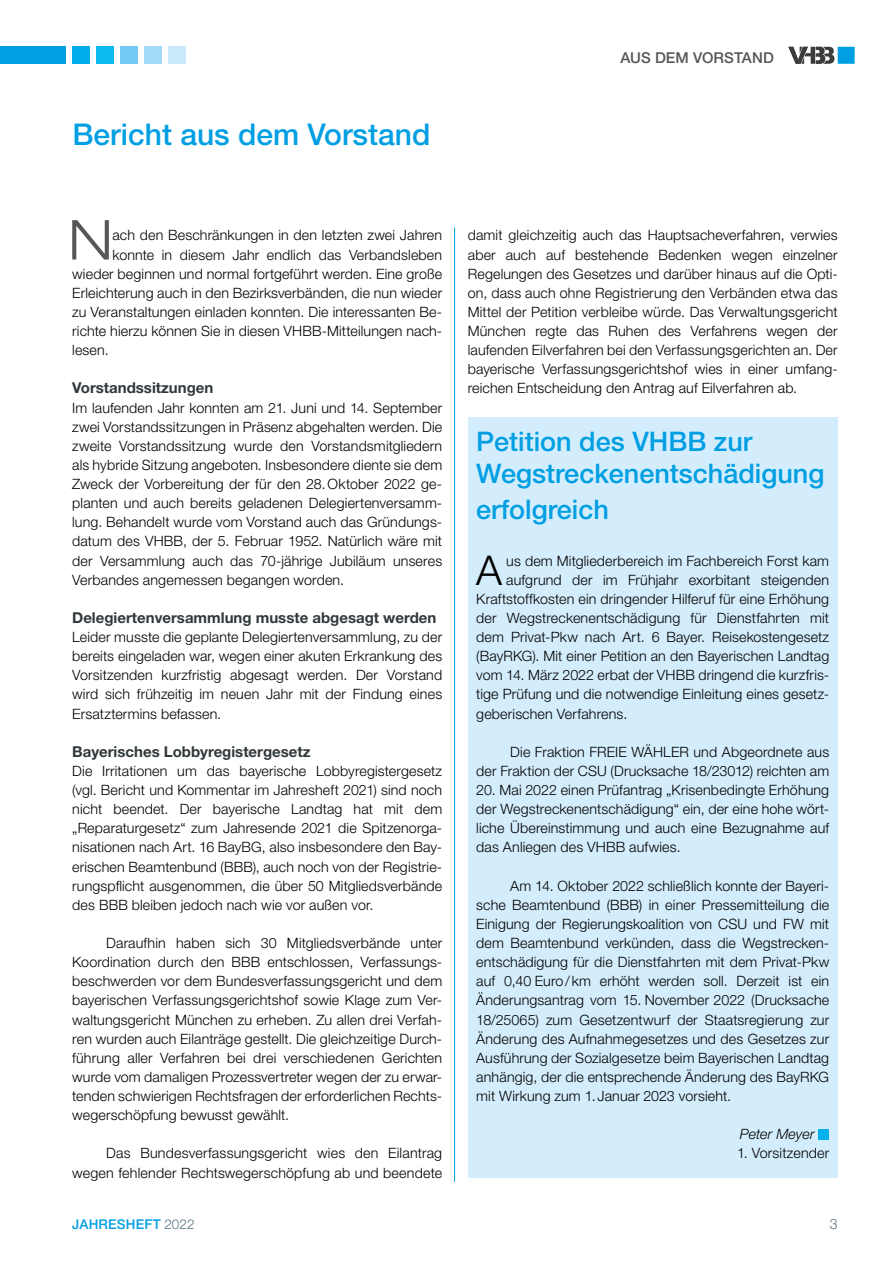
<style>
.page{position:relative;width:893px;height:1263px;background:#fff}
.page>*{position:absolute;margin:0;border:0;box-sizing:border-box;transform-origin:0 0}
.t1{font:300 expanded 55.05px "Helvetica Neue LT Std";color:#575756}
.t2{font:300 41.1px "Helvetica Neue LT Std";color:#000}
.t3{font:500 30px "Helvetica Neue LT Std";color:#009fe3}
.t4{font:500 27px/32.4px "Helvetica Neue LT Std";color:#009fe3}
.t5{font:700 15px "Helvetica Neue LT Std";color:#30383b}
.t6{font:500 15px "Helvetica Neue LT Std";letter-spacing:.01em;color:#575756}
.t7{font:300 14.25px/19px "Helvetica Neue LT Std";letter-spacing:.01em;color:#000;text-align:justify}
.t8{font:italic 300 14.25px "Helvetica Neue LT Std";color:#000}
.t9{font:300 14.25px "Helvetica Neue LT Std";color:#567483}
.t10{font:500 13.5px "Helvetica Neue LT Std";letter-spacing:.01em;color:#009fe3}
.s1{font-weight:300;color:#567483}
</style>
<div class="page">
<hr style="left:454px;top:227px;width:1px;height:955px;background:#009fe3">
<div style="left:468px;top:417px;width:370px;height:760px;background:#d4edfc"></div>
<div style="left:819px;top:1129px;width:10px;height:10px;background:#00b1eb"></div>
<div style="left:72px;top:47px;width:17px;height:17px;background:#00ace9"></div>
<div style="left:96px;top:47px;width:17px;height:17px;background:#0bbbef"></div>
<div style="left:120px;top:47px;width:17px;height:17px;background:#71cbf4"></div>
<div style="left:144px;top:47px;width:17px;height:17px;background:#a1daf8"></div>
<div style="left:168px;top:47px;width:17px;height:17px;background:#c9e9fb"></div>
<div style="left:838px;top:47px;width:17px;height:17px;background:#009fe3"></div>
<svg style="left:788px;top:47px;width:46px;height:17px"></svg>
<div style="left:0;top:47px;width:65px;height:17px;background:#009fe3"></div>
<h3 class="t3" style="left:73px;top:116px;width:359px">Bericht aus dem Vorstand</h3>
<p class="t6" style="left:620px;top:49px;width:155px">AUS DEM VORSTAND</p>
<h1 class="t1" style="left:69px;top:207px;width:45px">N</h1>
<p class="t7" style="left:112px;top:225px;width:331px">ach den Beschränkungen in den letzten zwei Jahren</p>
<p class="t7" style="left:112px;top:245px;width:331px">konnte in diesem Jahr endlich das Verbandsleben</p>
<p class="t7" style="left:72px;top:264px;width:371px">wieder beginnen und normal fortgeführt werden. Eine große</p>
<p class="t7" style="left:72px;top:283px;width:371px">Erleichterung auch in den Bezirksverbänden, die nun wieder</p>
<p class="t7" style="left:72px;top:302px;width:371px">zu Veranstaltungen einladen konnten. Die interessanten Be-</p>
<p class="t7" style="left:72px;top:321px;width:371px">richte hierzu können Sie in diesen VHBB-Mitteilungen nach-</p>
<p class="t7" style="left:72px;top:340px;width:38px">lesen.</p>
<p class="t5" style="left:72px;top:379px;width:143px">Vorstandssitzungen</p>
<p class="t7" style="left:72px;top:398px;width:371px">Im laufenden Jahr konnten am 21. Juni und 14. September zwei Vorstandssitzungen in Präsenz abgehalten werden. Die zweite Vorstandssitzung wurde den Vorstandsmitgliedern als hybride Sitzung angeboten. Insbesondere diente sie dem Zweck der Vorbereitung der für den 28.Oktober 2022 ge&shy;planten und auch bereits geladenen Delegiertenversamm&shy;lung. Behandelt wurde vom Vorstand auch das Gründungs&shy;datum des VHBB, der 5. Februar 1952. Natürlich wäre mit der Versammlung auch das 70-jährige Jubiläum unseres Verbandes angemessen begangen worden.</p>
<p class="t5" style="left:72px;top:608px;width:366px">Delegiertenversammlung musste abgesagt werden</p>
<p class="t7" style="left:72px;top:627px;width:371px">Leider musste die geplante Delegiertenversammlung, zu der bereits eingeladen war, wegen einer akuten Erkrankung des Vorsitzenden kurzfristig abgesagt werden. Der Vorstand wird sich frühzeitig im neuen Jahr mit der Findung eines Ersatztermins befassen.</p>
<p class="t5" style="left:72px;top:742px;width:240px">Bayerisches Lobbyregistergesetz</p>
<p class="t7" style="left:72px;top:761px;width:371px;text-align:left">Die Irritationen um das bayerische Lobbyregistergesetz (vgl. Bericht und Kommentar im Jahresheft 2021) sind noch nicht beendet. Der bayerische Landtag hat mit dem „Reparaturgesetz“ zum Jahresende 2021 die Spitzenorga&shy;nisationen nach Art. 16 BayBG, also insbesondere den Bay&shy;erischen Beamtenbund (BBB), auch noch von der Registrie&shy;rungspflicht ausgenommen, die über 50 Mitgliedsverbände des BBB bleiben jedoch nach wie vor außen vor.</p>
<p class="t7" style="left:72px;top:933px;width:371px;text-align:left;text-indent:34px">Daraufhin haben sich 30 Mitgliedsverbände unter Koordination durch den BBB entschlossen, Verfassungs&shy;beschwerden vor dem Bundesverfassungsgericht und dem bayerischen Verfassungsgerichtshof sowie Klage zum Ver&shy;waltungsgericht München zu erheben. Zu allen drei Verfah&shy;ren wurden auch Eilanträge gestellt. Die gleichzeitige Durch&shy;führung aller Verfahren bei drei verschiedenen Gerichten wurde vom damaligen Prozessvertreter wegen der zu erwar&shy;tenden schwierigen Rechtsfragen der erforderlichen Rechts&shy;wegerschöpfung bewusst gewählt.</p>
<p class="t7" style="left:72px;top:1143px;width:371px;text-align:right">Das Bundesverfassungsgericht wies den Eilantrag wegen fehlender Rechtswegerschöpfung ab und beendete</p>
<p class="t7" style="left:468px;top:225px;width:371px;text-align:left">damit gleichzeitig auch das Hauptsacheverfahren, verwies aber auch auf bestehende Bedenken wegen einzelner Regelungen des Gesetzes und darüber hinaus auf die Opti&shy;on, dass auch ohne Registrierung den Verbänden etwa das Mittel der Petition verbleibe würde. Das Verwaltungsgericht München regte das Ruhen des Verfahrens wegen der laufenden Eilverfahren bei den Verfassungsgerichten an. Der bayerische Verfassungsgerichtshof wies in einer umfang&shy;reichen Entscheidung den Antrag auf Eilverfahren ab.</p>
<h3 class="t4" style="left:476px;top:425px;width:350px">Petition des VHBB zur<br>Wegstreckenentschädigung</h3>
<h3 class="t4" style="left:476px;top:493px;width:134px">erfolgreich</h3>
<h2 class="t2" style="left:476px;top:545px;width:27px">A</h2>
<p class="t7" style="left:506px;top:551px;width:324px">us dem Mitgliederbereich im Fachbereich Forst kam</p>
<p class="t7" style="left:506px;top:570px;width:324px">aufgrund der im Frühjahr exorbitant steigenden</p>
<p class="t7" style="left:476px;top:589px;width:354px">Kraftstoffkosten ein dringender Hilferuf für eine Erhöhung</p>
<p class="t7" style="left:476px;top:608px;width:354px">der Wegstreckenentschädigung für Dienstfahrten mit</p>
<p class="t7" style="left:476px;top:627px;width:354px">dem Privat-Pkw nach Art. 6 Bayer. Reisekostengesetz</p>
<p class="t7" style="left:476px;top:646px;width:354px">(BayRKG). Mit einer Petition an den Bayerischen Landtag</p>
<p class="t7" style="left:476px;top:665px;width:354px">vom 14. März 2022 erbat der VHBB dringend die kurzfris-</p>
<p class="t7" style="left:476px;top:684px;width:354px">tige Prüfung und die notwendige Einleitung eines gesetz-</p>
<p class="t7" style="left:476px;top:704px;width:153px">geberischen Verfahrens.</p>
<p class="t7" style="left:476px;top:742px;width:354px;text-align:right">Die Fraktion FREIE WÄHLER und Abgeordnete aus<br>der Fraktion der CSU (Drucksache 18/23012) reichten am</p>
<p class="t7" style="left:476px;top:780px;width:354px">20. Mai 2022 einen Prüfantrag „Krisenbedingte Erhöhung der Wegstreckenentschädigung“ ein, der eine hohe wört&shy;liche Übereinstimmung und auch eine Bezugnahme auf das Anliegen des VHBB aufwies.</p>
<p class="t7" style="left:476px;top:876px;width:354px;text-indent:34px">Am 14. Oktober 2022 schließlich konnte der Bayeri&shy;sche Beamtenbund (BBB) in einer Pressemitteilung die Einigung der Regierungskoalition von CSU und FW mit dem Beamtenbund verkünden, dass die Wegstrecken&shy;entschädigung für die Dienstfahrten mit dem Privat-Pkw auf 0,40 Euro/ km erhöht werden soll. Derzeit ist ein Änderungsantrag vom 15. November 2022 (Drucksache 18/25065) zum Gesetzentwurf der Staatsregierung zur Änderung des Aufnahmegesetzes und des Gesetzes zur Ausführung der Sozialgesetze beim Bayerischen Landtag anhängig, der die entsprechende Änderung des BayRKG mit Wirkung zum 1. Januar 2023 vorsieht.</p>
<p class="t8" style="left:740px;top:1126px;width:76px">Peter Meyer</p>
<p class="t7" style="left:737px;top:1143px;width:94px">1. Vorsitzender</p>
<p class="t10" style="left:72px;top:1216px;width:124px">JAHRESHEFT <span class="s1">2022</span></p>
<p class="t9" style="left:830px;top:1215px;width:9px">3</p>
</div>
